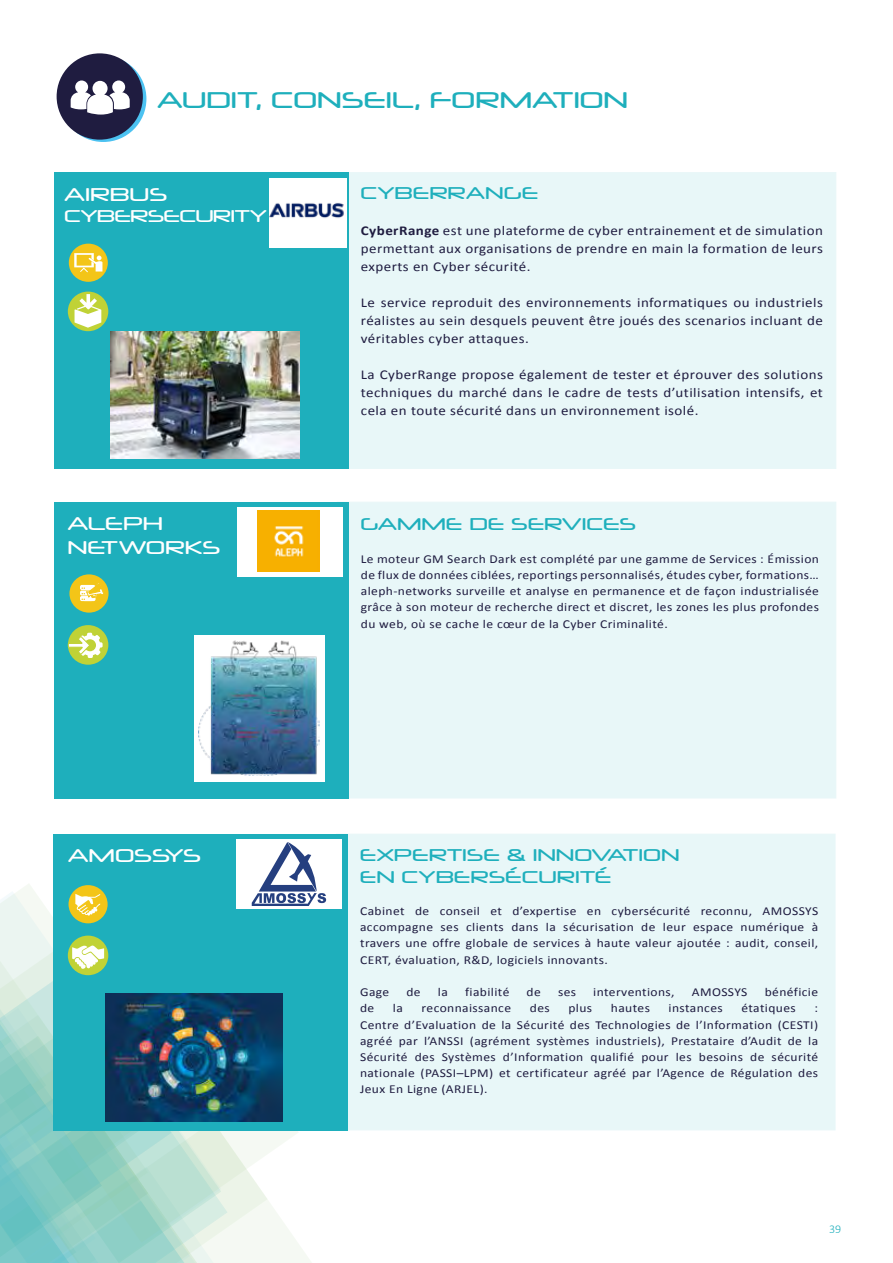
<style>
.page{position:relative;width:893px;height:1263px;background:#fff}
.page>*{position:absolute;margin:0;border:0;box-sizing:border-box;transform-origin:0 0}
.t1{font:21.6px "Neuropol";letter-spacing:.03em;color:#1eafbc;scale:1.11 1}
.t2{font:17.55px/23.4px "Neuropol";letter-spacing:.03em;color:#fff;scale:1.11 1}
.t3{font:16.2px/21.6px "Neuropol";letter-spacing:.03em;color:#1eafbc;scale:1.11 1}
.t4{font:16.2px "Neuropol";letter-spacing:-.01em;color:#fff;scale:1.11 1}
.t5{font:13.5px/18px "Calibri";letter-spacing:.03em;color:#1f1c40;text-align:justify;scale:1.11 1}
.t6{font:12.15px/16.2px "Calibri";letter-spacing:.03em;color:#1f1c40;text-align:justify;scale:1.11 1}
.t7{font:300 12px "Calibri";color:#1eafbc}
.s1{font-weight:700}
</style>
<div class="page">
<div style="left:60px;top:56px;width:86px;height:86px;background:#4cc2f1;border-radius:50%"></div>
<div style="left:57px;top:53px;width:86px;height:87px;background:#1f1c40;border-radius:50%"></div>
<svg style="left:71px;top:80px;width:59px;height:35px"></svg>
<div style="left:54px;top:502px;width:295px;height:296px;background:#1eafbc"></div>
<div style="left:337px;top:502px;width:499px;height:296px;background:#e8f7f8;border:1px solid #1eafbc"></div>
<div style="left:237px;top:507px;width:105px;height:70px;background:#fff"></div>
<img style="left:258px;top:511px;width:61px;height:61px">
<div style="left:194px;top:635px;width:131px;height:147px;background:#fff"></div>
<img style="left:198px;top:640px;width:122px;height:135px">
<div style="left:53px;top:834px;width:295px;height:296px;background:#1eafbc"></div>
<div style="left:336px;top:834px;width:499px;height:296px;background:#e8f7f8;border:1px solid #1eafbc"></div>
<div style="left:236px;top:839px;width:106px;height:70px;background:#fff"></div>
<div style="left:54px;top:173px;width:295px;height:296px;background:#1eafbc"></div>
<div style="left:337px;top:172px;width:499px;height:297px;background:#e8f7f8;border:1px solid #1eafbc"></div>
<div style="left:269px;top:178px;width:77px;height:69px;background:#fff"></div>
<img style="left:269px;top:203px;width:75px;height:15px">
<div style="left:69px;top:244px;width:39px;height:38px;background:#f3c518;border-radius:50%"></div>
<svg style="left:74px;top:253px;width:29px;height:20px"></svg>
<div style="left:69px;top:574px;width:40px;height:39px;background:#f3c518;border-radius:50%"></div>
<svg style="left:80px;top:583px;width:24px;height:18px"></svg>
<div style="left:68px;top:625px;width:40px;height:40px;background:#c0d236;border-radius:50%"></div>
<svg style="left:67px;top:633px;width:36px;height:25px"></svg>
<svg style="left:0;top:842px;width:326px;height:421px"></svg>
<img style="left:105px;top:993px;width:177px;height:128px">
<div style="left:68px;top:292px;width:40px;height:39px;background:#c0d236;border-radius:50%"></div>
<svg style="left:75px;top:291px;width:26px;height:37px"></svg>
<img style="left:110px;top:331px;width:189px;height:127px">
<h1 class="t1" style="left:157px;top:87px;width:425px">AUDIT, CONSEIL, FORMATION</h1>
<h2 class="t2" style="left:65px;top:182px;width:94px">AIRBUS</h2>
<h3 class="t4" style="left:65px;top:206px;width:183px">CYBERSECURITY</h3>
<h3 class="t3" style="left:361px;top:181px;width:161px">CYBERRANGE</h3>
<p class="t5" style="left:361px;top:221px;width:418px"><span class="s1">CyberRange</span> est une plateforme de cyber entrainement et de simulation permettant aux organisations de prendre en main la formation de leurs experts en Cyber sécurité.</p>
<p class="t5" style="left:361px;top:293px;width:418px">Le service reproduit des environnements informatiques ou industriels réalistes au sein desquels peuvent être joués des scenarios incluant de véritables cyber attaques.</p>
<p class="t5" style="left:361px;top:365px;width:418px">La CyberRange propose également de tester et éprouver des solutions techniques du marché dans le cadre de tests d’utilisation intensifs, et cela en toute sécurité dans un environnement isolé.</p>
<h2 class="t2" style="left:68px;top:512px;width:139px">ALEPH<br>NETWORKS</h2>
<h3 class="t3" style="left:361px;top:513px;width:249px">GAMME DE SERVICES</h3>
<p class="t6" style="left:361px;top:551px;width:414px">Le moteur GM Search Dark est complété par une gamme de Services : Émission de flux de données ciblées, reportings personnalisés, études cyber, formations… aleph-networks surveille et analyse en permanence et de façon industrialisée grâce à son moteur de recherche direct et discret, les zones les plus profondes du web, où se cache le cœur de la Cyber Criminalité.</p>
<h2 class="t2" style="left:68px;top:844px;width:121px">AMOSSYS</h2>
<h3 class="t3" style="left:360px;top:844px;width:289px">EXPERTISE &amp; INNOVATION<br>EN CYBERSÉCURITÉ</h3>
<p class="t6" style="left:360px;top:903px;width:414px">Cabinet de conseil et d’expertise en cybersécurité reconnu, AMOSSYS accompagne ses clients dans la sécurisation de leur espace numérique à travers une offre globale de services à haute valeur ajoutée : audit, conseil, CERT, évaluation, R&amp;D, logiciels innovants.</p>
<p class="t6" style="left:360px;top:984px;width:28px">Gage</p>
<p class="t6" style="left:406px;top:984px;width:14px">de</p>
<p class="t6" style="left:438px;top:984px;width:10px">la</p>
<p class="t6" style="left:465px;top:984px;width:41px">fiabilité</p>
<p class="t6" style="left:527px;top:984px;width:14px">de</p>
<p class="t6" style="left:558px;top:984px;width:18px">ses</p>
<p class="t6" style="left:593px;top:984px;width:75px">interventions,</p>
<p class="t6" style="left:692px;top:984px;width:52px">AMOSSYS</p>
<p class="t6" style="left:765px;top:984px;width:50px">bénéficie</p>
<p class="t6" style="left:360px;top:1000px;width:14px">de</p>
<p class="t6" style="left:393px;top:1000px;width:10px">la</p>
<p class="t6" style="left:422px;top:1000px;width:82px">reconnaissance</p>
<p class="t6" style="left:530px;top:1000px;width:19px">des</p>
<p class="t6" style="left:568px;top:1000px;width:23px">plus</p>
<p class="t6" style="left:611px;top:1000px;width:37px">hautes</p>
<p class="t6" style="left:669px;top:1000px;width:50px">instances</p>
<p class="t6" style="left:741px;top:1000px;width:50px">étatiques</p>
<p class="t6" style="left:360px;top:1000px;width:414px;text-indent:454px">:<br>Centre d’Evaluation de la Sécurité des Technologies de l’Information (CESTI) agréé par l’ANSSI (agrément systèmes industriels), Prestataire d’Audit de la Sécurité des Systèmes d’Information qualifié pour les besoins de sécurité nationale (PASSI–LPM) et certificateur agréé par l’Agence de Régulation des Jeux En Ligne (ARJEL).</p>
<p class="t7" style="left:829px;top:1221px;width:14px">39</p>
</div>
